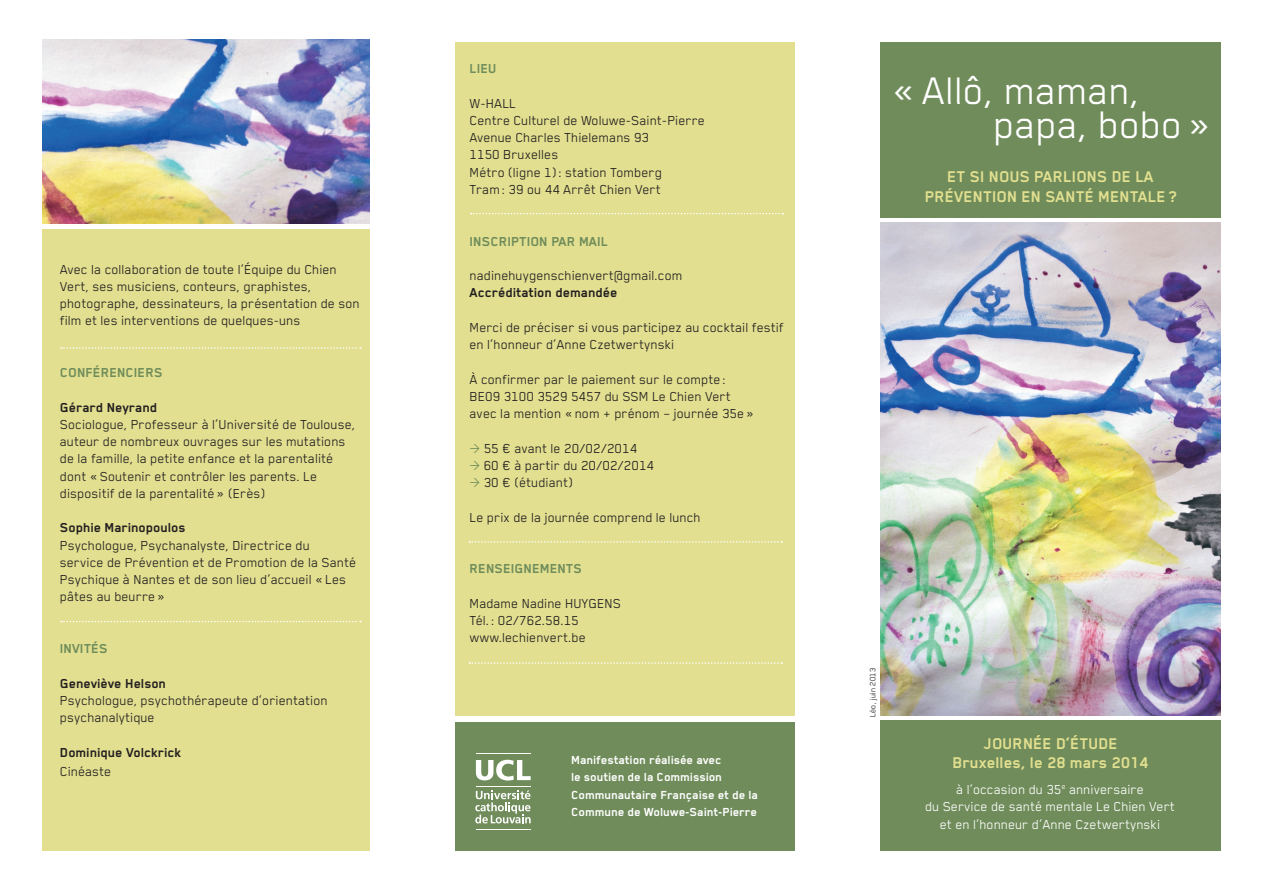
<style>
.page{position:relative;width:1263px;height:893px;background:#fff}
.page>*{position:absolute;margin:0;border:0;box-sizing:border-box;transform-origin:0 0}
.t1{font:44.25px/34px "Blender Pro";color:#fff}
.t2{font:700 18px/19.5px "Blender Pro";color:#e2df90;text-align:center}
.t3{font:15px/17.2px "Blender Pro";color:#231f20}
.t4{font:15px/17.2px "Blender Pro";color:#fff;text-align:center}
.t5{font:700 15px "Blender Pro";color:#231f20}
.t6{font:700 15px "Blender Pro";color:#6f8c5a}
.t7{font:700 13.5px/17.2px "Blender Pro";color:#fff}
.t8{font:9px "Blender Pro";color:#231f20}
.s1{color:#6f8c5a}
</style>
<div class="page">
<div style="left:455px;top:43px;width:340px;height:673px;background:#e2df90"></div>
<div style="left:880px;top:43px;width:340px;height:175px;background:#6f8c5a"></div>
<div style="left:43px;top:229px;width:327px;height:621px;background:#e2df90"></div>
<div style="left:880px;top:720px;width:340px;height:130px;background:#6f8c5a"></div>
<img style="left:880px;top:223px;width:340px;height:493px">
<img style="left:43px;top:40px;width:327px;height:184px">
<div style="left:455px;top:722px;width:340px;height:128px;background:#6f8c5a"></div>
<svg style="left:475px;top:790px;width:56px;height:33px"></svg>
<svg style="left:476px;top:760px;width:55px;height:20px"></svg>
<hr style="left:476px;top:753px;width:54px;height:1px;background:#fff">
<hr style="left:476px;top:829px;width:54px;height:1px;background:#fff">
<hr style="left:476px;top:786px;width:54px;height:1px;background:#fff">
<svg style="left:471px;top:213px;width:312px;height:1px"></svg>
<svg style="left:61px;top:347px;width:300px;height:2px"></svg>
<svg style="left:61px;top:621px;width:300px;height:1px"></svg>
<svg style="left:469px;top:541px;width:313px;height:2px"></svg>
<svg style="left:469px;top:662px;width:313px;height:2px"></svg>
<p class="t6" style="left:470px;top:60px;width:29px">LIEU</p>
<p class="t3" style="left:470px;top:94px;width:237px">W-HALL<br>Centre Culturel de Woluwe-Saint-Pierre<br>Avenue Charles Thielemans 93<br>1150 Bruxelles<br>Métro (ligne 1): station Tomberg<br>Tram: 39 ou 44 Arrêt Chien Vert</p>
<p class="t6" style="left:470px;top:233px;width:140px">INSCRIPTION PAR MAIL</p>
<p class="t3" style="left:470px;top:266px;width:214px">nadinehuygenschienvert@gmail.com</p>
<p class="t5" style="left:470px;top:285px;width:149px">Accréditation demandée</p>
<p class="t3" style="left:470px;top:318px;width:316px">Merci de préciser si vous participez au cocktail festif en l’honneur d’Anne Czetwertynski</p>
<p class="t3" style="left:470px;top:370px;width:286px">À confirmer par le paiement sur le compte :<br>BE09 3100 3529 5457 du SSM Le Chien Vert avec la mention «nom + prénom – journée 35e»</p>
<p class="t3" style="left:470px;top:439px;width:186px"><span class="s1">&gt;</span> 55 € avant le 20/02/2014<br><span class="s1">&gt;</span> 60 € à partir du 20/02/2014 <span class="s1">&gt;</span> 30 € (étudiant)</p>
<p class="t3" style="left:470px;top:508px;width:233px">Le prix de la journée comprend le lunch</p>
<p class="t3" style="left:60px;top:260px;width:301px">Avec la collaboration de toute l’Équipe du Chien Vert, ses musiciens, conteurs, graphistes, photographe, dessinateurs, la présentation de son film et les interventions de quelques-uns</p>
<p class="t6" style="left:60px;top:365px;width:104px">CONFÉRENCIERS</p>
<p class="t5" style="left:60px;top:399px;width:99px">Gérard Neyrand</p>
<p class="t3" style="left:60px;top:415px;width:297px">Sociologue, Professeur à l’Université de Toulouse, auteur de nombreux ouvrages sur les mutations de la famille, la petite enfance et la parentalité dont «Soutenir et contrôler les parents. Le dispositif de la parentalité» (Erès)</p>
<p class="t5" style="left:60px;top:520px;width:127px">Sophie Marinopoulos</p>
<p class="t3" style="left:60px;top:536px;width:298px">Psychologue, Psychanalyste, Directrice du service de Prévention et de Promotion de la Santé Psychique à Nantes et de son lieu d’accueil «Les pâtes au beurre»</p>
<p class="t6" style="left:60px;top:641px;width:49px">INVITÉS</p>
<p class="t5" style="left:60px;top:675px;width:108px">Geneviève Helson</p>
<p class="t3" style="left:60px;top:691px;width:269px">Psychologue, psychothérapeute d’orientation psychanalytique</p>
<p class="t5" style="left:60px;top:744px;width:123px">Dominique Volckrick</p>
<p class="t3" style="left:60px;top:763px;width:53px">Cinéaste</p>
<p class="t7" style="left:571px;top:751px;width:188px">Manifestation réalisée avec<br>le soutien de la Commission<br>Communautaire Française et de la<br>Commune de Woluwe-Saint-Pierre</p>
<p class="t6" style="left:470px;top:561px;width:114px">RENSEIGNEMENTS</p>
<p class="t3" style="left:470px;top:594px;width:153px">Madame Nadine HUYGENS<br>Tél. : 02/762.58.15 www.lechienvert.be</p>
<h1 class="t1" style="left:994px;top:72px;width:220px;text-indent:-101px">«Allô, maman, papa, bobo»</h1>
<p class="t2" style="left:925px;top:167px;width:253px">ET SI NOUS PARLIONS DE LA<br>PRÉVENTION EN SANTÉ MENTALE?</p>
<p class="t8" style="left:868px;top:717px;width:51px;rotate:-90deg">Léo, juin 2013</p>
<p class="t2" style="left:953px;top:734px;width:198px">JOURNÉE D’ÉTUDE<br>Bruxelles, le 28 mars 2014</p>
<p class="t4" style="left:925px;top:780px;width:251px">à l’occasion du 35<sup>e</sup> anniversaire<br>du Service de santé mentale Le Chien Vert et en l’honneur d’Anne Czetwertynski</p>
</div>
